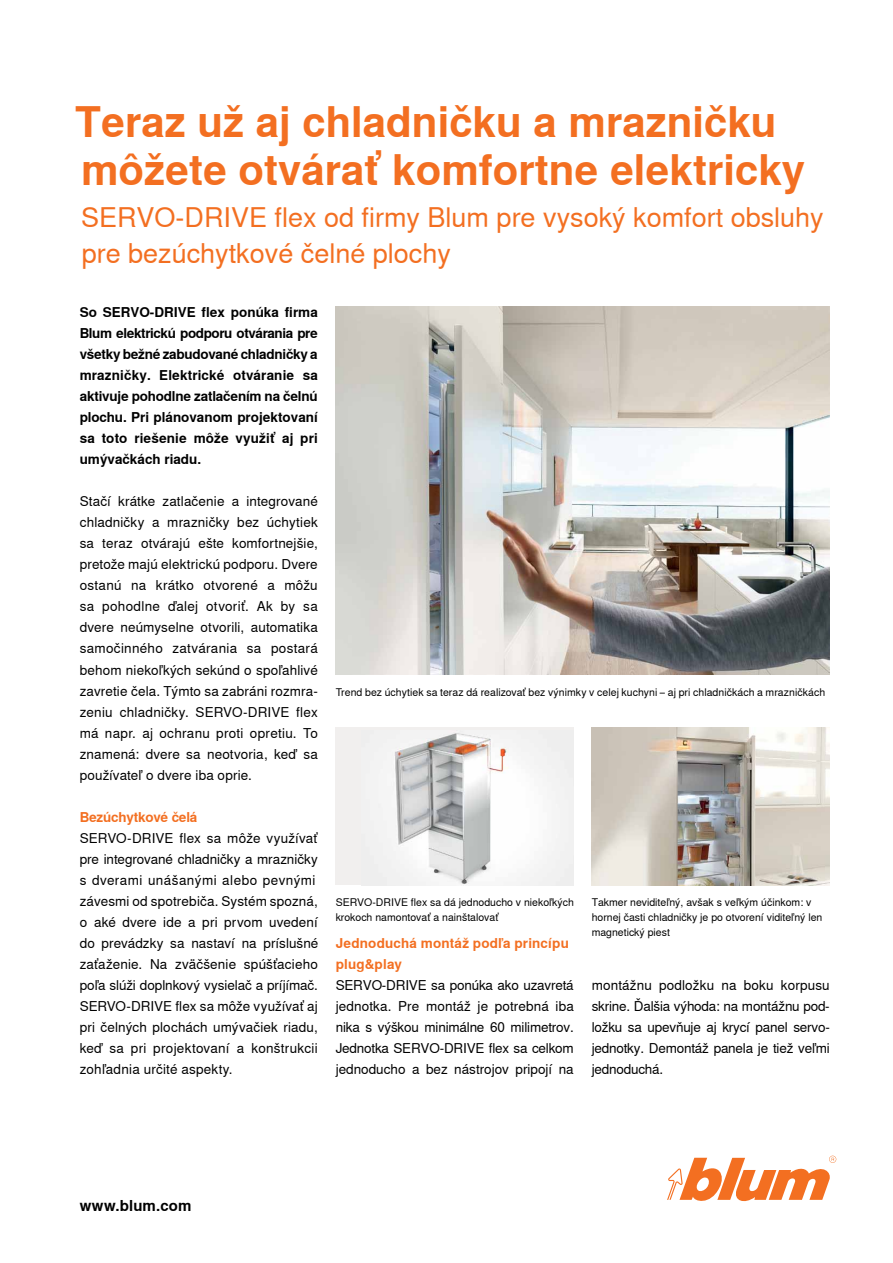
<style>
.page{position:relative;width:893px;height:1263px;background:#fff}
.page>*{position:absolute;margin:0;border:0;box-sizing:border-box;transform-origin:0 0}
.t1{font:700 42px/48px "Nimbus Sans Global";color:#f36f21}
.t2{font:27px/36px "Nimbus Sans Global";color:#f36f21}
.t3{font:700 15px "Nimbus Sans Global";letter-spacing:.01em;color:#000}
.t4{font:13.5px/21px "Nimbus Sans Global";letter-spacing:.005em;color:#000;text-align:justify}
.t5{font:700 13.5px/21px "Nimbus Sans Global";letter-spacing:.01em;color:#000;text-align:justify}
.t6{font:700 13.5px/21px "Nimbus Sans Global";letter-spacing:.01em;color:#f36f21}
.t7{font:13.5px "Nimbus Sans Global";letter-spacing:-.015em;color:#000}
.t8{font:700 13.5px "Nimbus Sans Global";letter-spacing:-.015em;color:#f36f21}
.t9{font:10.5px/15px "Nimbus Sans Global";color:#000}
</style>
<div class="page">
<img style="left:336px;top:306px;width:494px;height:368px">
<img style="left:592px;top:727px;width:238px;height:158px">
<div style="left:336px;top:727px;width:238px;height:158px;background:#f1efee"></div>
<img style="left:394px;top:733px;width:153px;height:152px">
<svg style="left:667px;top:1156px;width:169px;height:45px"></svg>
<h1 class="t1" style="left:75px;top:97px;width:731px">Teraz už aj chladničku a mrazničku môžete otvárať komfortne elektricky</h1>
<h2 class="t2" style="left:81px;top:198px;width:744px">SERVO-DRIVE flex od firmy Blum pre vysoký komfort obsluhy pre bezúchytkové čelné plochy</h2>
<p class="t5" style="left:80px;top:301px;width:240px">So SERVO-DRIVE flex ponúka firma Blum elektrickú podporu otvárania pre všetky bežné zabudované chladničky a mrazničky. Elektrické otváranie sa aktivuje pohodlne zatlačením na čelnú plochu. Pri plánovanom projektovaní sa toto riešenie môže využiť aj pri umývačkách riadu.</p>
<p class="t4" style="left:80px;top:490px;width:240px">Stačí krátke zatlačenie a integrované chladničky a mrazničky bez úchytiek sa teraz otvárajú ešte komfortnejšie, pretože majú elektrickú podporu. Dvere ostanú na krátko otvorené a môžu sa pohodlne ďalej otvoriť. Ak by sa dvere neúmyselne otvorili, automatika samočinného zatvárania sa postará behom niekoľkých sekúnd o spoľahlivé zavretie čela. Týmto sa zabráni rozmra&shy;zeniu chladničky. SERVO-DRIVE flex má napr. aj ochranu proti opretiu. To znamená: dvere sa neotvoria, keď sa používateľ o dvere iba oprie.</p>
<p class="t8" style="left:80px;top:807px;width:119px">Bezúchytkové čelá</p>
<p class="t4" style="left:80px;top:827px;width:240px;text-align:left">SERVO-DRIVE flex sa môže využívať pre integrované chladničky a mrazničky s dverami unášanými alebo pevnými závesmi od spotrebiča. Systém spozná, o aké dvere ide a pri prvom uvedení do prevádzky sa nastaví na príslušné zaťaženie. Na zväčšenie spúšťacieho poľa slúži doplnkový vysielač a príjímač.<br>SERVO-DRIVE flex sa môže využívať aj pri čelných plochách umývačiek riadu, keď sa pri projektovaní a konštrukcii zohľadnia určité aspekty.</p>
<p class="t9" style="left:336px;top:684px;width:491px">Trend bez úchytiek sa teraz dá realizovať bez výnimky v celej kuchyni – aj pri chladničkách a mrazničkách</p>
<p class="t9" style="left:336px;top:894px;width:240px">SERVO-DRIVE flex sa dá jednoducho v niekoľkých krokoch namontovať a nainštalovať</p>
<p class="t9" style="left:592px;top:894px;width:232px">Takmer neviditeľný, avšak s veľkým účinkom: v hornej časti chladničky je po otvorení viditeľný len magnetický piest</p>
<p class="t6" style="left:336px;top:933px;width:235px">Jednoduchá montáž podľa princípu plug&amp;play</p>
<p class="t4" style="left:336px;top:974px;width:240px">SERVO-DRIVE sa ponúka ako uzavretá jednotka. Pre montáž je potrebná iba</p>
<p class="t4" style="left:592px;top:974px;width:240px">montážnu podložku na boku korpusu</p>
<p class="t4" style="left:592px;top:1016px;width:240px">ložku sa upevňuje aj krycí panel servo&shy;jednotky. Demontáž panela je tiež veľmi jednoduchá.</p>
<p class="t7" style="left:592px;top:996px;width:240px">skrine. Ďalšia výhoda: na montážnu pod-</p>
<p class="t4" style="left:336px;top:1016px;width:240px">nika s výškou minimálne 60 milimetrov.<br>Jednotka SERVO-DRIVE flex sa celkom jednoducho a bez nástrojov pripojí na</p>
<p class="t3" style="left:80px;top:1194px;width:113px">www.blum.com</p>
</div>
